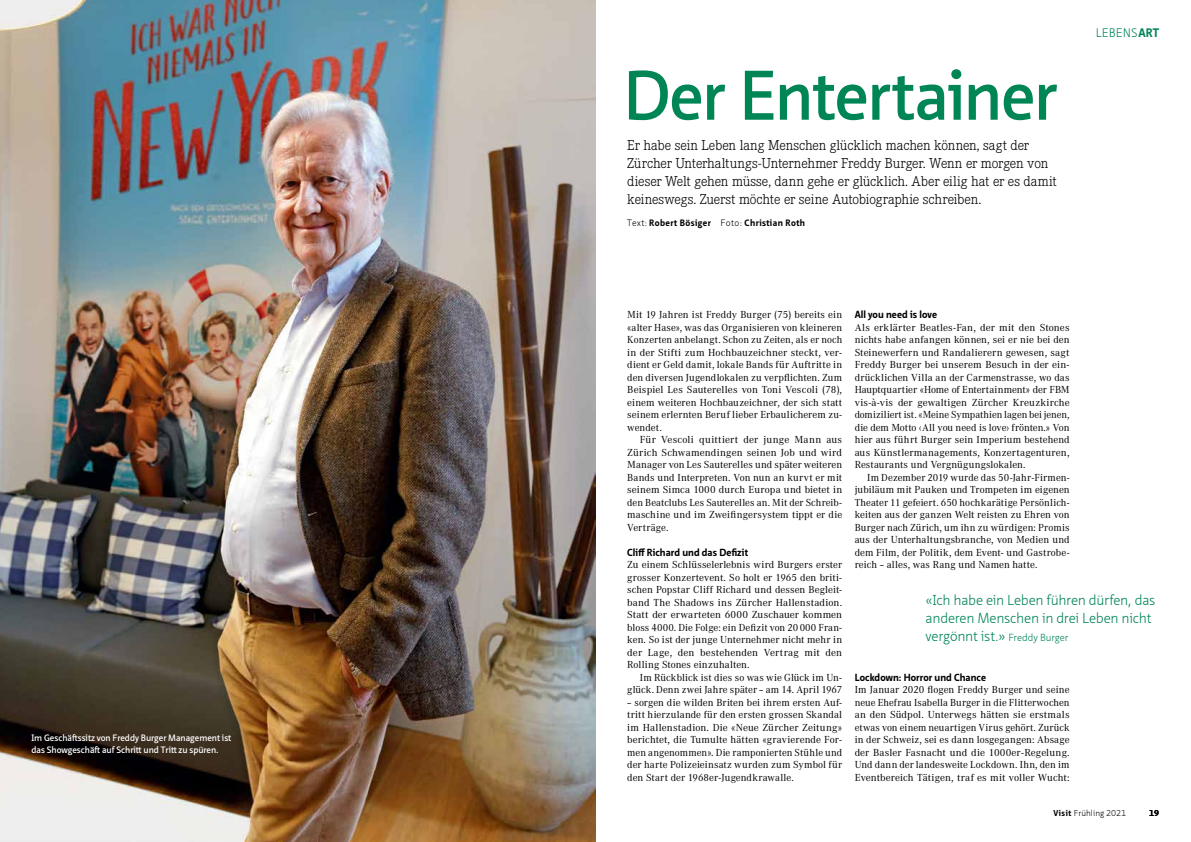
<style>
.page{position:relative;width:1191px;height:842px;background:#fff}
.page>*{position:absolute;margin:0;border:0;box-sizing:border-box;transform-origin:0 0}
.t1{font:600 68px "Neue Sans Pro";letter-spacing:-.025em;color:#008555}
.t2{font:300 14px/18px "Corporate E";letter-spacing:-.015em;color:#000}
.t3{font:300 14px/18px "Neue Sans Pro";letter-spacing:-.02em;color:#008555}
.t4{font:300 12px "Neue Sans Pro";letter-spacing:.01em;color:#008555}
.t5{font:10px/12.5px "Corporate A";letter-spacing:.01em;color:#000;text-align:justify}
.t6{font:700 10px "Neue Sans Pro";letter-spacing:.01em;color:#000}
.t7{font:600 9px/12.5px "Neue Sans Pro";letter-spacing:-.005em;color:#fff}
.t8{font:700 9px "Neue Sans Pro";letter-spacing:.04em;color:#000}
.t9{font:300 8.3px "Neue Sans Pro";color:#000}
.t10{font:700 8.3px "Neue Sans Pro";color:#000}
.s1{font-weight:300}
.s2{font-weight:700}
.s3{font-size:10px}
</style>
<div class="page">
<img style="left:0;top:0;width:595px;height:842px">
<p class="t7" style="left:31px;top:731px;width:201px">Im Geschäftssitz von Freddy Burger Management ist das Showgeschäft auf Schritt und Tritt zu spüren.</p>
<h1 class="t1" style="left:623px;top:51px;width:435px">Der Entertainer</h1>
<p class="t2" style="left:627px;top:136px;width:431px">Er habe sein Leben lang Menschen glücklich machen können, sagt der Zürcher Unterhaltungs-Unternehmer Freddy Burger. Wenn er morgen von dieser Welt gehen müsse, dann gehe er glücklich. Aber eilig hat er es damit keineswegs. Zuerst möchte er seine Autobiographie schreiben.</p>
<p class="t8" style="left:627px;top:216px;width:179px"><span class="s1">Text:</span> Robert Bösiger <span class="s1">Foto:</span> Christian Roth</p>
<p class="t4" style="left:1095px;top:25px;width:65px">LEBENS<span class="s2">ART</span></p>
<p class="t5" style="left:627px;top:308px;width:216px">Mit 19 Jahren ist Freddy Burger (75) bereits ein «alter Hase», was das Organisieren von kleineren Konzerten anbelangt. Schon zu Zeiten, als er noch in der Stifti zum Hochbauzeichner steckt, ver&shy;dient er Geld damit, lokale Bands für Auftritte in den diversen Jugendlokalen zu verpflichten. Zum Beispiel Les Sauterelles von Toni Vescoli (78), einem weiteren Hochbauzeichner, der sich statt seinem erlernten Beruf lieber Erbaulicherem zu&shy;wendet.</p>
<p class="t5" style="left:627px;top:433px;width:216px;text-indent:12px">Für Vescoli quittiert der junge Mann aus Zürich Schwamendingen seinen Job und wird Manager von Les Sauterelles und später weiteren Bands und Interpreten. Von nun an kurvt er mit seinem Simca 1000 durch Europa und bietet in den Beatclubs Les Sauterelles an. Mit der Schreib&shy;maschine und im Zweifingersystem tippt er die Verträge.</p>
<p class="t6" style="left:627px;top:545px;width:122px">Cliff Richard und das Defizit</p>
<p class="t5" style="left:627px;top:558px;width:216px">Zu einem Schlüsselerlebnis wird Burgers erster grosser Konzertevent. So holt er 1965 den briti&shy;schen Popstar Cliff Richard und dessen Begleit&shy;band The Shadows ins Zürcher Hallenstadion.<br>Statt der erwarteten 6000 Zuschauer kommen bloss 4000. Die Folge: ein Defizit von 20 000 Fran&shy;ken. So ist der junge Unternehmer nicht mehr in der Lage, den bestehenden Vertrag mit den Rolling Stones einzuhalten.</p>
<p class="t5" style="left:627px;top:671px;width:216px;text-align:right">Im Rückblick ist dies so was wie Glück im Un&shy;glück. Denn zwei Jahre später – am 14. April 1967</p>
<p class="t5" style="left:627px;top:696px;width:216px">– sorgen die wilden Briten bei ihrem ersten Auf&shy;tritt hierzulande für den ersten grossen Skandal im Hallenstadion. Die «Neue Zürcher Zeitung» berichtet, die Tumulte hätten «gravierende For&shy;men angenommen». Die ramponierten Stühle und der harte Polizeieinsatz wurden zum Symbol für den Start der 1968er-Jugendkrawalle.</p>
<p class="t6" style="left:854px;top:308px;width:84px">All you need is love</p>
<p class="t5" style="left:854px;top:321px;width:216px">Als erklärter Beatles-Fan, der mit den Stones nichts habe anfangen können, sei er nie bei den Steinewerfern und Randalierern gewesen, sagt Freddy Burger bei unserem Besuch in der ein&shy;drücklichen Villa an der Carmenstrasse, wo das Hauptquartier «Home of Entertainment» der FBM vis-à-vis der gewaltigen Zürcher Kreuzkirche domiziliert ist. «Meine Sympathien lagen bei jenen, die dem Motto ‹All you need is love› frönten.» Von hier aus führt Burger sein Imperium bestehend aus Künstlermanagements, Konzertagenturen, Restaurants und Vergnügungslokalen.</p>
<p class="t5" style="left:854px;top:471px;width:216px;text-indent:12px">Im Dezember 2019 wurde das 50-Jahr-Firmen&shy;jubiläum mit Pauken und Trompeten im eigenen Theater 11 gefeiert. 650 hochkarätige Persönlich&shy;keiten aus der ganzen Welt reisten zu Ehren von Burger nach Zürich, um ihn zu würdigen: Promis aus der Unterhaltungsbranche, von Medien und dem Film, der Politik, dem Event- und Gastrobe&shy;reich – alles, was Rang und Namen hatte.</p>
<h2 class="t3" style="left:925px;top:591px;width:231px">«Ich habe ein Leben führen dürfen, das anderen Menschen in drei Leben nicht vergönnt ist.» <span class="s3">Freddy Burger</span></h2>
<p class="t6" style="left:854px;top:670px;width:133px">Lockdown: Horror und Chance</p>
<p class="t5" style="left:854px;top:683px;width:216px">Im Januar 2020 flogen Freddy Burger und seine neue Ehefrau Isabella Burger in die Flitterwochen an den Südpol. Unterwegs hätten sie erstmals etwas von einem neuartigen Virus gehört. Zurück in der Schweiz, sei es dann losgegangen: Absage der Basler Fasnacht und die 1000er-Regelung.<br>Und dann der landesweite Lockdown. Ihn, den im Eventbereich Tätigen, traf es mit voller Wucht:</p>
<p class="t9" style="left:1053px;top:807px;width:74px"><span class="s2">Visit</span> Frühling 2021</p>
<p class="t10" style="left:1149px;top:807px;width:11px">19</p>
</div>
